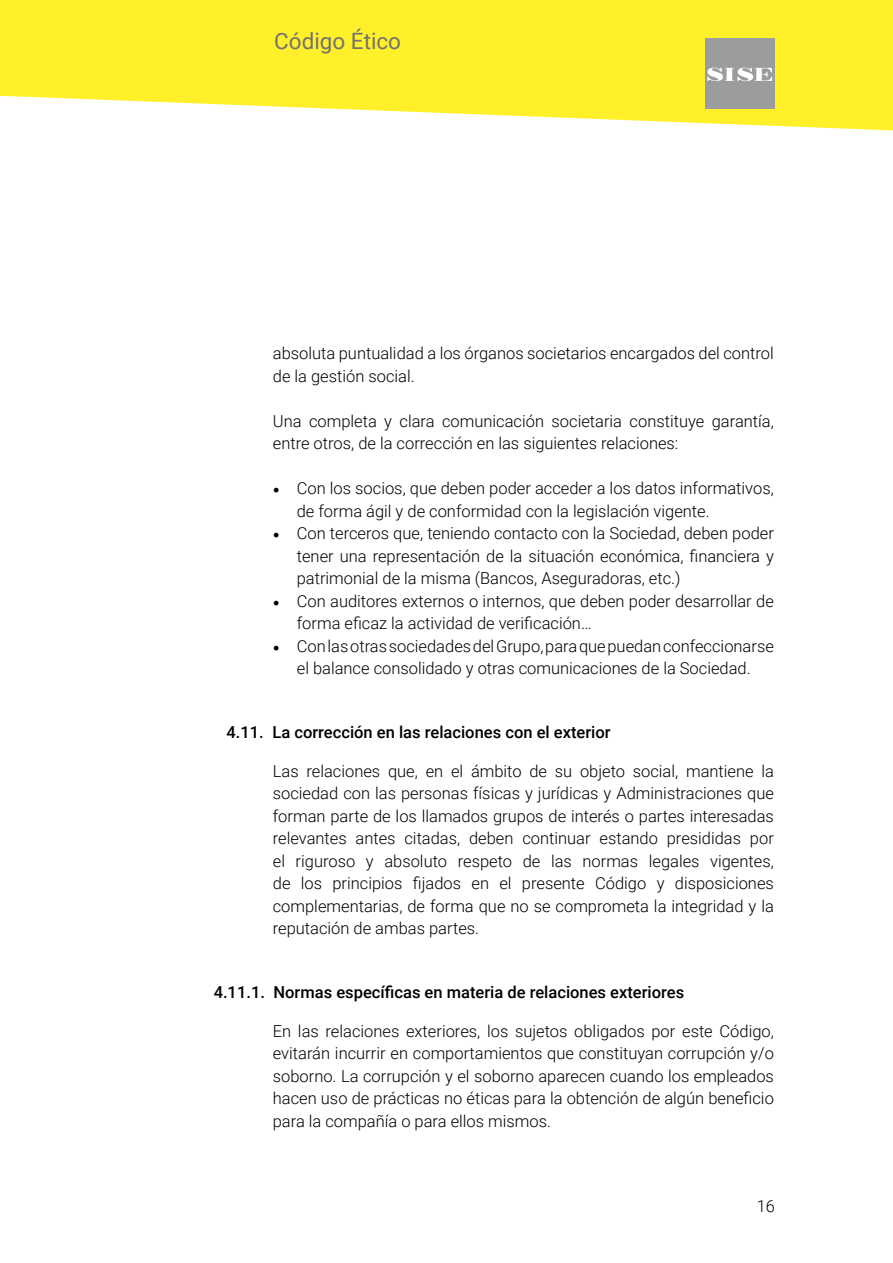
<style>
.page{position:relative;width:893px;height:1263px;background:#fff}
.page>*{position:absolute;margin:0;border:0;box-sizing:border-box;transform-origin:0 0}
.t1{font:22.5px "Roboto";color:#727271}
.t2{font:300 16.5px/22.5px "Roboto";color:#000}
.t3{font:500 16.5px "Roboto";color:#000}
.s1{font-family:"Minion Pro";font-weight:400;font-size:18px}
</style>
<div class="page">
<svg style="left:0;top:0;width:893px;height:130px;fill:#fff029"></svg>
<div style="left:705px;top:38px;width:70px;height:70px;background:#9a9c9e"></div>
<svg style="left:707px;top:68px;width:65px;height:13px"></svg>
<h1 class="t1" style="left:274px;top:25px;width:128px">Código Ético</h1>
<p class="t2" style="left:273px;top:342px;width:503px">absoluta puntualidad a los órganos societarios encargados del control de la gestión social.</p>
<p class="t2" style="left:273px;top:409px;width:503px">Una completa y clara comunicación societaria constituye garantía, entre otros, de la corrección en las siguientes relaciones:</p>
<p class="t2" style="left:297px;top:477px;width:479px;text-indent:-24px"><span class="s1">•</span> Con los socios, que deben poder acceder a los datos informativos, de forma ágil y de conformidad con la legislación vigente.</p>
<p class="t2" style="left:297px;top:522px;width:479px;text-align:justify;text-indent:-24px"><span class="s1">•</span> Con terceros que, teniendo contacto con la Sociedad, deben poder tener una representación de la situación económica, financiera y patrimonial de la misma (Bancos, Aseguradoras, etc.)</p>
<p class="t2" style="left:297px;top:589px;width:479px;text-indent:-24px"><span class="s1">•</span> Con auditores externos o internos, que deben poder desarrollar de forma eficaz la actividad de verificación…</p>
<p class="t2" style="left:273px;top:634px;width:503px;text-align:center"><span class="s1">•</span> Con las otras sociedades del Grupo, para que puedan confeccionarse el balance consolidado y otras comunicaciones de la Sociedad.</p>
<p class="t3" style="left:227px;top:720px;width:385px">4.11. La corrección en las relaciones con el exterior</p>
<p class="t2" style="left:273px;top:759px;width:503px;text-align:justify">Las relaciones que, en el ámbito de su objeto social, mantiene la sociedad con las personas físicas y jurídicas y Administraciones que forman parte de los llamados grupos de interés o partes interesadas relevantes antes citadas, deben continuar estando presididas por el riguroso y absoluto respeto de las normas legales vigentes, de los principios fijados en el presente Código y disposiciones complementarias, de forma que no se comprometa la integridad y la reputación de ambas partes.</p>
<p class="t3" style="left:214px;top:980px;width:472px">4.11.1. Normas específicas en materia de relaciones exteriores</p>
<p class="t2" style="left:273px;top:1019px;width:503px;text-align:justify">En las relaciones exteriores, los sujetos obligados por este Código, evitarán incurrir en comportamientos que constituyan corrupción y/o soborno. La corrupción y el soborno aparecen cuando los empleados hacen uso de prácticas no éticas para la obtención de algún beneficio para la compañía o para ellos mismos.</p>
<p class="t2" style="left:757px;top:1194px;width:20px">16</p>
</div>
